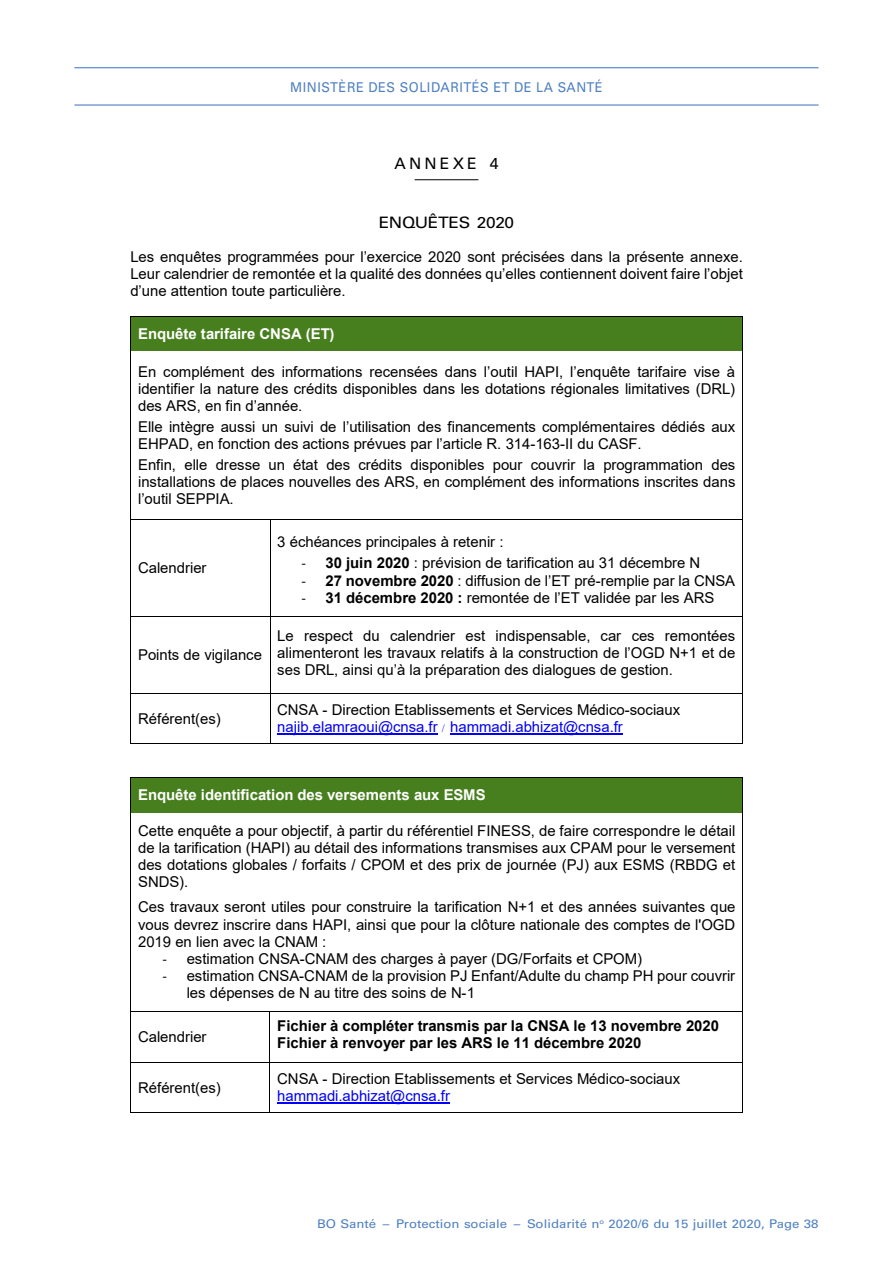
<style>
.page{position:relative;width:893px;height:1263px;background:#fff}
.page>*{position:absolute;margin:0;border:0;box-sizing:border-box;transform-origin:0 0}
.t1{font:700 16.2px "Arial";color:#000}
._04_annexe_intitule{font:15.75px "Univers LT Std";letter-spacing:-.02em;color:#000;scale:1.1 1}
._04_annexe{font:15.75px "Univers LT Std";color:#000}
.t2{font:14.85px/17.1px "Arial";color:#000;text-align:justify}
.t3{font:700 14.85px/17px "Arial";color:#000}
.t4{font:700 14.85px "Arial";color:#fff}
.t5{font:13.5px "Univers LT Std";letter-spacing:.04em;color:#4f80c1;scale:.95 1}
.t6{font:12px "Univers LT Std";color:#4f80c1;scale:1.1 1}
.s1{font-family:"Calibri"}
.s2{font-weight:700}
.s3{color:#0200fa}
.s4{font-family:"Times New Roman";font-size:10.8px;color:#0200fa}
</style>
<div class="page">
<hr style="left:74px;top:67px;width:745px;height:1px;background:#4f80c1">
<hr style="left:74px;top:104px;width:745px;height:2px;background:#4f80c1">
<div style="left:131px;top:316px;width:611px;height:35px;background:#487f1e"></div>
<hr style="left:131px;top:316px;width:611px;height:1px;background:#000">
<hr style="left:130px;top:316px;width:1px;height:35px;background:#000">
<hr style="left:742px;top:316px;width:1px;height:35px;background:#000">
<hr style="left:130px;top:351px;width:1px;height:168px;background:#000">
<hr style="left:742px;top:351px;width:1px;height:168px;background:#000">
<hr style="left:131px;top:519px;width:139px;height:1px;background:#000">
<hr style="left:270px;top:519px;width:472px;height:1px;background:#000">
<hr style="left:130px;top:520px;width:1px;height:96px;background:#000">
<hr style="left:270px;top:520px;width:1px;height:96px;background:#000">
<hr style="left:742px;top:520px;width:1px;height:96px;background:#000">
<hr style="left:131px;top:616px;width:139px;height:1px;background:#000">
<hr style="left:270px;top:616px;width:472px;height:1px;background:#000">
<hr style="left:130px;top:616px;width:1px;height:77px;background:#000">
<hr style="left:270px;top:616px;width:1px;height:77px;background:#000">
<hr style="left:742px;top:616px;width:1px;height:77px;background:#000">
<hr style="left:277px;top:734px;width:161px;height:1px;background:#0200fa">
<hr style="left:450px;top:734px;width:173px;height:1px;background:#0200fa">
<hr style="left:131px;top:693px;width:139px;height:1px;background:#000">
<hr style="left:270px;top:693px;width:472px;height:1px;background:#000">
<hr style="left:130px;top:693px;width:1px;height:50px;background:#000">
<hr style="left:131px;top:743px;width:139px;height:1px;background:#000">
<hr style="left:270px;top:693px;width:1px;height:50px;background:#000">
<hr style="left:270px;top:743px;width:472px;height:1px;background:#000">
<hr style="left:742px;top:693px;width:1px;height:50px;background:#000">
<div style="left:131px;top:778px;width:611px;height:34px;background:#487f1e"></div>
<hr style="left:131px;top:777px;width:611px;height:1px;background:#000">
<hr style="left:130px;top:778px;width:1px;height:34px;background:#000">
<hr style="left:742px;top:778px;width:1px;height:34px;background:#000">
<hr style="left:130px;top:812px;width:1px;height:199px;background:#000">
<hr style="left:742px;top:812px;width:1px;height:199px;background:#000">
<hr style="left:131px;top:1011px;width:138px;height:1px;background:#000">
<hr style="left:270px;top:1011px;width:472px;height:1px;background:#000">
<hr style="left:130px;top:1012px;width:1px;height:50px;background:#000">
<hr style="left:269px;top:1012px;width:1px;height:50px;background:#000">
<hr style="left:742px;top:1012px;width:1px;height:50px;background:#000">
<hr style="left:277px;top:1103px;width:173px;height:1px;background:#0200fa">
<hr style="left:131px;top:1062px;width:138px;height:1px;background:#000">
<hr style="left:270px;top:1062px;width:472px;height:1px;background:#000">
<hr style="left:130px;top:1062px;width:1px;height:50px;background:#000">
<hr style="left:131px;top:1112px;width:138px;height:1px;background:#000">
<hr style="left:269px;top:1062px;width:1px;height:50px;background:#000">
<hr style="left:270px;top:1112px;width:472px;height:1px;background:#000">
<hr style="left:742px;top:1062px;width:1px;height:50px;background:#000">
<hr style="left:415px;top:179px;width:63px;height:1px;background:#000">
<p class="t5" style="left:290px;top:79px;width:330px">MINISTÈRE DES SOLIDARITÉS ET DE LA SANTÉ</p>
<p class="_04_annexe" style="left:395px;top:154px;width:29px">ANNEXE</p>
<p class="_04_annexe" style="left:490px;top:154px;width:10px">4</p>
<p class="t1" style="left:372px;top:203px;width:131px">ENQUETES 2020</p>
<p class="t2" style="left:130px;top:248px;width:614px">Les enquêtes programmées pour l’exercice 2020 sont précisées dans la présente annexe.<br>Leur calendrier de remontée et la qualité des données qu’elles contiennent doivent faire l’objet d’une attention toute particulière.</p>
<p class="t4" style="left:138px;top:323px;width:198px">Enquête tarifaire CNSA (ET)</p>
<p class="t2" style="left:138px;top:363px;width:599px">En complément des informations recensées dans l’outil HAPI, l’enquête tarifaire vise à identifier la nature des crédits disponibles dans les dotations régionales limitatives (DRL) des ARS, en fin d’année.</p>
<p class="t2" style="left:138px;top:418px;width:599px">Elle intègre aussi un suivi de l’utilisation des financements complémentaires dédiés aux<br>EHPAD, en fonction des actions prévues par l’article R. 314-163-II du CASF.</p>
<p class="t2" style="left:138px;top:456px;width:599px">Enfin, elle dresse un état des crédits disponibles pour couvrir la programmation des installations de places nouvelles des ARS, en complément des informations inscrites dans l’outil SEPPIA.</p>
<p class="_04_annexe_intitule" style="left:379px;top:213px;width:125px">EN QU ÊTES 2020</p>
<p class="t2" style="left:138px;top:559px;width:70px">Calendrier</p>
<p class="t2" style="left:138px;top:646px;width:125px">Points de vigilance</p>
<p class="t2" style="left:277px;top:533px;width:228px">3 échéances principales à retenir :</p>
<p class="t2" style="left:301px;top:554px;width:400px"><span class="s1">-</span> <span class="s2">30 juin 2020</span> : prévision de tarification au 31 décembre N</p>
<p class="t2" style="left:301px;top:572px;width:435px"><span class="s1">-</span> <span class="s2">27 novembre 2020</span> : diffusion de l’ET pré-remplie par la CNSA</p>
<p class="t2" style="left:301px;top:589px;width:414px"><span class="s1">-</span> <span class="s2">31 décembre 2020 :</span> remontée de l’ET validée par les ARS</p>
<p class="t2" style="left:277px;top:627px;width:460px">Le respect du calendrier est indispensable, car ces remontées alimenteront les travaux relatifs à la construction de l’OGD N+1 et de ses DRL, ainsi qu’à la préparation des dialogues de gestion.</p>
<p class="t2" style="left:138px;top:710px;width:84px">Référent(es)</p>
<p class="t2" style="left:277px;top:701px;width:404px">CNSA - Direction Etablissements et Services Médico-sociaux <span class="s3">najib.elamraoui@cnsa.fr</span> <span class="s4">/</span> <span class="s3">hammadi.abhizat@cnsa.fr</span></p>
<p class="t4" style="left:138px;top:784px;width:349px">Enquête identification des versements aux ESMS</p>
<p class="t2" style="left:138px;top:822px;width:599px">Cette enquête a pour objectif, à partir du référentiel FINESS, de faire correspondre le détail de la tarification (HAPI) au détail des informations transmises aux CPAM pour le versement des dotations globales / forfaits / CPOM et des prix de journée (PJ) aux ESMS (RBDG et SNDS).</p>
<p class="t2" style="left:138px;top:898px;width:599px">Ces travaux seront utiles pour construire la tarification N+1 et des années suivantes que vous devrez inscrire dans HAPI, ainsi que pour la clôture nationale des comptes de l'OGD 2019 en lien avec la CNAM :</p>
<p class="t2" style="left:162px;top:950px;width:481px"><span class="s1">-</span> estimation CNSA-CNAM des charges à payer (DG/Forfaits et CPOM)</p>
<p class="t2" style="left:187px;top:967px;width:550px;text-indent:-24px"><span class="s1">-</span> estimation CNSA-CNAM de la provision PJ Enfant/Adulte du champ PH pour couvrir les dépenses de N au titre des soins de N-1</p>
<p class="t2" style="left:138px;top:1028px;width:70px">Calendrier</p>
<p class="t3" style="left:277px;top:1018px;width:443px">Fichier à compléter transmis par la CNSA le 13 novembre 2020<br>Fichier à renvoyer par les ARS le 11 décembre 2020</p>
<p class="t2" style="left:138px;top:1079px;width:84px">Référent(es)</p>
<p class="t2" style="left:277px;top:1070px;width:404px">CNSA - Direction Etablissements et Services Médico-sociaux <span class="s3">hammadi.abhizat@cnsa.fr</span></p>
<p class="t6" style="left:317px;top:1216px;width:457px">BO Santé – Protection sociale – Solidarité n<sup>o</sup> 2020/6 du 15 juillet 2020, Page 38</p>
</div>
